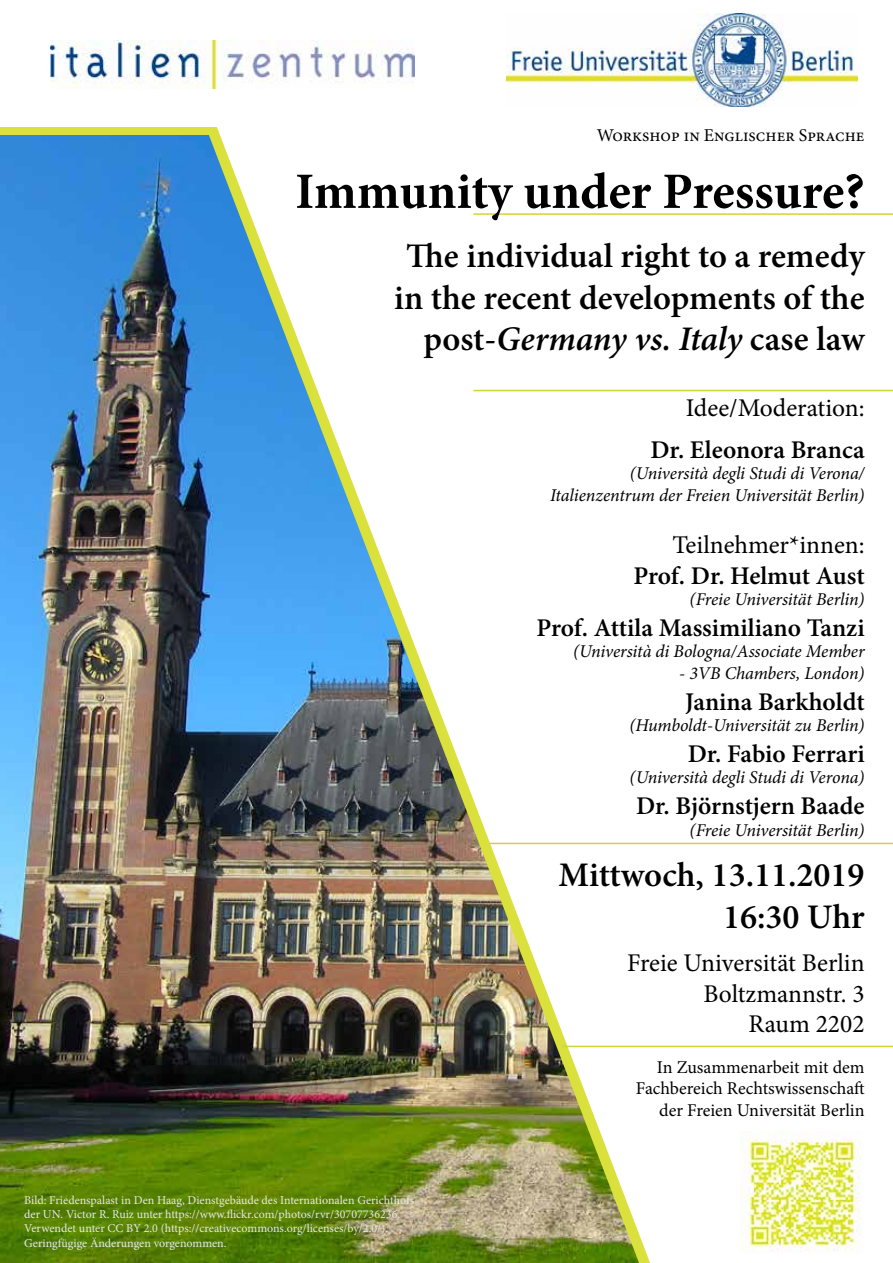
<style>
.page{position:relative;width:893px;height:1263px;background:#fff}
.page>*{position:absolute;margin:0;border:0;box-sizing:border-box;transform-origin:0 0}
.t1{font:700 51px "Minion Pro";color:#000}
.t2{font:600 34.5px/41.4px "Minion Pro";color:#000;text-align:right}
.t3{font:600 25.5px "Minion Pro";color:#000}
.t4{font:25.5px/30.6px "Minion Pro";color:#000;text-align:right}
.t5{font:italic 18px/21.6px "Minion Pro";letter-spacing:-.01em;color:#000;text-align:right}
.t6{font:18px/21.6px "Minion Pro";color:#000;text-align:right}
.t7{font:12px/14.4px "Minion Pro";color:#e7e8e9}
.s1{font-style:italic}
</style>
<div class="page">
<img style="left:0;top:135px;width:157px;height:1128px">
<img style="left:157px;top:135px;width:47px;height:1128px">
<div style="left:0;top:119px;width:319px;height:16px;background:#dae13c"></div>
<img style="left:204px;top:127px;width:689px;height:1136px">
<div style="left:0;top:0;width:893px;height:127px;background:#fff"></div>
<img style="left:507px;top:14px;width:350px;height:92px">
<img style="left:50px;top:40px;width:364px;height:49px">
<hr style="left:473px;top:213px;width:420px;height:2px;background:#d4d234">
<hr style="left:473px;top:390px;width:420px;height:1px;background:#d4d234">
<hr style="left:489px;top:843px;width:404px;height:1px;background:#d4d234">
<hr style="left:562px;top:1046px;width:331px;height:1px;background:#d4d234">
<img style="left:741px;top:1132px;width:123px;height:122px">
<h3 class="t6" style="left:597px;top:125px;width:269px">Workshop in Englischer Sprache</h3>
<h1 class="t1" style="left:295px;top:156px;width:571px">Immunity under Pressure?</h1>
<h2 class="t2" style="left:394px;top:235px;width:472px">The individual right to a remedy in the recent developments of the post-<span class="s1">Germany vs. Italy</span> case law</h2>
<p class="t7" style="left:24px;top:1193px;width:391px">Bild: Friedenspalast in Den Haag, Dienstgebäude des Internationalen Gerichthofs der UN. Victor R. Ruiz unter https://www.flickr.com/photos/rvr/30707736236.<br>Verwendet unter CC BY 2.0 (https://creativecommons.org/licenses/by/2.0/).<br>Geringfügige Änderungen vorgenommen.</p>
<h3 class="t4" style="left:686px;top:393px;width:180px">Idee/Moderation:</h3>
<h3 class="t3" style="left:650px;top:432px;width:216px">Dr. Eleonora Branca</h3>
<h3 class="t5" style="left:550px;top:463px;width:316px">(Università degli Studi di Verona/<br>Italienzentrum der Freien Universität Berlin)</h3>
<h3 class="t4" style="left:672px;top:530px;width:194px">Teilnehmer*innen:</h3>
<h3 class="t3" style="left:633px;top:558px;width:233px">Prof. Dr. Helmut Aust</h3>
<h3 class="t5" style="left:690px;top:589px;width:176px">(Freie Universität Berlin)</h3>
<h3 class="t3" style="left:536px;top:610px;width:330px">Prof. Attila Massimiliano Tanzi</h3>
<h3 class="t5" style="left:573px;top:641px;width:293px">(Università di Bologna/Associate Member</h3>
<h3 class="t5" style="left:679px;top:662px;width:187px">- 3VB Chambers, London)</h3>
<h3 class="t3" style="left:685px;top:684px;width:181px">Janina Barkholdt</h3>
<h3 class="t5" style="left:629px;top:715px;width:237px">(Humboldt-Universität zu Berlin)</h3>
<h3 class="t3" style="left:688px;top:736px;width:178px">Dr. Fabio Ferrari</h3>
<h3 class="t5" style="left:630px;top:767px;width:236px">(Università degli Studi di Verona)</h3>
<h3 class="t3" style="left:636px;top:788px;width:230px">Dr. Björnstjern Baade</h3>
<h3 class="t5" style="left:690px;top:819px;width:176px">(Freie Universität Berlin)</h3>
<h2 class="t2" style="left:559px;top:854px;width:308px">Mittwoch, 13.11.2019<br>16:30 Uhr</h2>
<h3 class="t4" style="left:627px;top:948px;width:239px">Freie Universität Berlin<br>Boltzmannstr. 3<br>Raum 2202</h3>
<h3 class="t6" style="left:636px;top:1056px;width:230px">In Zusammenarbeit mit dem<br>Fachbereich Rechtswissenschaft der Freien Universität Berlin</h3>
</div>
